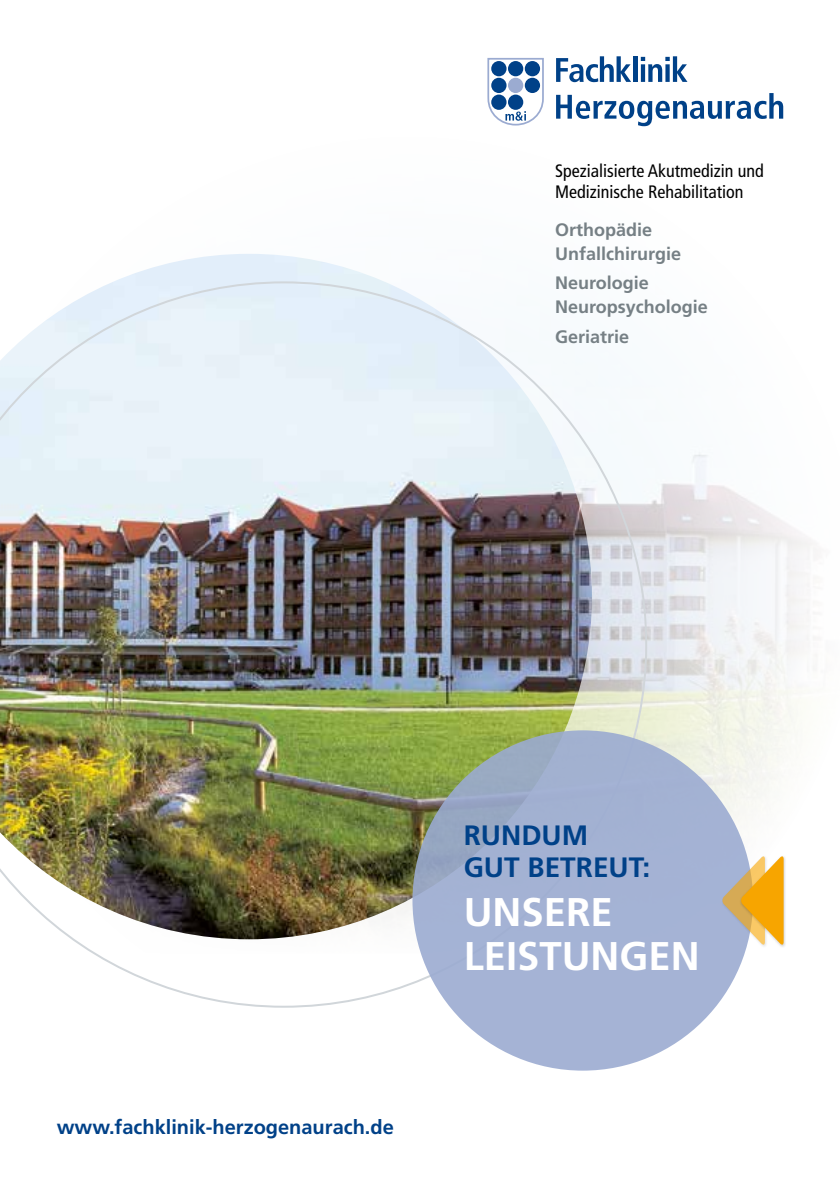
<style>
.page{position:relative;width:840px;height:1191px;background:#fff}
.page>*{position:absolute;margin:0;border:0;box-sizing:border-box;transform-origin:0 0}
.t1{font:700 40px/44px "Frutiger LT Pro";color:#fff}
.t2{font:700 28px/32px "Frutiger LT Pro";color:#004188}
.t3{font:700 20px "Frutiger LT Pro";color:#004188}
.t4{font:700 18px/24px "Frutiger LT Pro";color:#768085}
.t5{font:condensed 18px/21.6px "Frutiger LT Pro";color:#000}
</style>
<div class="page">
<img style="left:646px;top:452px;width:171px;height:340px">
<svg style="left:487px;top:58px;width:57px;height:68px"></svg>
<div style="left:491px;top:61px;width:15px;height:15px;background:#004188;border-radius:50%"></div>
<div style="left:507px;top:61px;width:16px;height:15px;background:#004188;border-radius:50%"></div>
<div style="left:524px;top:61px;width:15px;height:15px;background:#004188;border-radius:50%"></div>
<div style="left:491px;top:78px;width:15px;height:15px;background:#004188;border-radius:50%"></div>
<div style="left:491px;top:95px;width:15px;height:15px;background:#004188;border-radius:50%"></div>
<div style="left:507px;top:78px;width:16px;height:15px;background:#9babd1;border-radius:50%"></div>
<div style="left:524px;top:78px;width:15px;height:15px;background:#004188;border-radius:50%"></div>
<div style="left:507px;top:95px;width:16px;height:15px;background:#004188;border-radius:50%"></div>
<svg style="left:556px;top:56px;width:74px;height:26px"></svg>
<div style="left:632px;top:56px;width:5px;height:26px;background:#004188"></div>
<svg style="left:640px;top:56px;width:47px;height:26px"></svg>
<svg style="left:556px;top:93px;width:226px;height:33px"></svg>
<img style="left:0;top:281px;width:646px;height:726px">
<svg style="left:412px;top:730px;width:340px;height:340px;background:#a2b0d1"></svg>
<div style="left:720px;top:855px;width:47px;height:93px;background:#a5b3d5"></div>
<div style="left:738px;top:855px;width:48px;height:93px;background:#000;opacity:.2"></div>
<svg style="left:722px;top:855px;width:61px;height:90px"></svg>
<p class="t5" style="left:554px;top:160px;width:210px">Spezialisierte Akutmedizin und<br>Medizinische Rehabilitation</p>
<p class="t4" style="left:554px;top:217px;width:128px">Orthopädie<br>Unfallchirurgie</p>
<p class="t4" style="left:554px;top:271px;width:154px">Neurologie<br>Neuropsychologie</p>
<p class="t4" style="left:554px;top:325px;width:76px">Geriatrie</p>
<p class="t3" style="left:57px;top:1115px;width:338px">www.fachklinik-herzogenaurach.de</p>
<h2 class="t2" style="left:463px;top:819px;width:188px">RUNDUM<br>GUT BETREUT:</h2>
<h1 class="t1" style="left:463px;top:890px;width:237px">UNSERE<br>LEISTUNGEN</h1>
</div>
